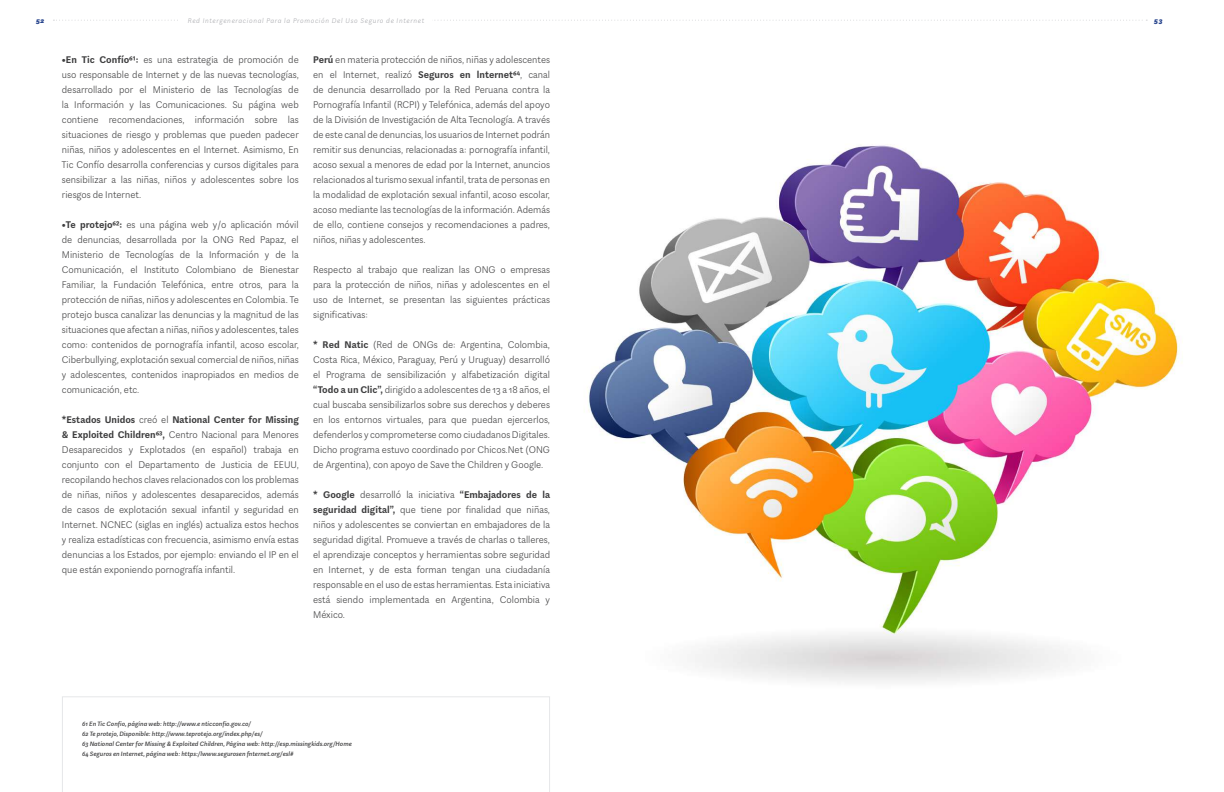
<style>
.page{position:relative;width:1224px;height:792px;background:#fff}
.page>*{position:absolute;margin:0;border:0;box-sizing:border-box;transform-origin:0 0}
.t1{font:200 10px/15px "Aspen";color:#3e3e3f;text-align:justify}
.t2{font:italic 200 7px "Aspen";letter-spacing:.1em;color:#a8a9ad}
.t3{font:italic 900 7px "Aspen";color:#23418b}
.t4{font:italic 500 6.5px/10px "Aspen";color:#3e3e3f}
.s1{font-weight:700}
</style>
<div class="page">
<svg style="left:53px;top:20px;width:1094px;height:1px"></svg>
<div style="left:180px;top:11px;width:252px;height:19px;background:#fff"></div>
<svg style="left:62px;top:696px;width:488px;height:96px"></svg>
<img style="left:587px;top:144px;width:595px;height:538px">
<p class="t3" style="left:36px;top:15px;width:9px">52</p>
<p class="t2" style="left:188px;top:16px;width:238px">Red Intergeneracional Para la Promoción Del Uso Seguro de Internet</p>
<p class="t3" style="left:1154px;top:15px;width:10px">53</p>
<p class="t1" style="left:62px;top:51px;width:238px"><span class="s1">•En Tic Confío61:</span> es una estrategia de promoción de uso responsable de Internet y de las nuevas tecnologías, desarrollado por el Ministerio de las Tecnologías de la Información y las Comunicaciones. Su página web contiene recomendaciones, información sobre las situaciones de riesgo y problemas que pueden padecer niñas, niños y adolescentes en el Internet. Asimismo, En Tic Confío desarrolla conferencias y cursos digitales para sensibilizar a las niñas, niños y adolescentes sobre los riesgos de Internet.</p>
<p class="t1" style="left:62px;top:216px;width:238px"><span class="s1">•Te protejo62:</span> es una página web y/o aplicación móvil de denuncias, desarrollada por la ONG Red Papaz, el Ministerio de Tecnologías de la Información y de la Comunicación, el Instituto Colombiano de Bienestar Familiar, la Fundación Telefónica, entre otros, para la protección de niñas, niños y adolescentes en Colombia. Te protejo busca canalizar las denuncias y la magnitud de las situaciones que afectan a niñas, niños y adolescentes, tales como: contenidos de pornografía infantil, acoso escolar, Ciberbullying, explotación sexual comercial de niños, niñas y adolescentes, contenidos inapropiados en medios de comunicación, etc.</p>
<p class="t1" style="left:62px;top:411px;width:238px"><span class="s1">*Estados Unidos</span> creó el <span class="s1">National Center for Missing &amp; Exploited Children63,</span> Centro Nacional para Menores Desaparecidos y Explotados (en español) trabaja en conjunto con el Departamento de Justicia de EEUU, recopilando hechos claves relacionados con los problemas de niñas, niños y adolescentes desaparecidos, además de casos de explotación sexual infantil y seguridad en Internet. NCNEC (siglas en inglés) actualiza estos hechos y realiza estadísticas con frecuencia, asimismo envía estas denuncias a los Estados, por ejemplo: enviando el IP en el que están exponiendo pornografía infantil.</p>
<p class="t1" style="left:313px;top:51px;width:238px"><span class="s1">Perú</span> en materia protección de niños, niñas y adolescentes en el Internet, realizó <span class="s1">Seguros en lnternet64</span>, canal de denuncia desarrollado por la Red Peruana contra la Pornografía Infantil (RCPI) y Telefónica, además del apoyo de la División de Investigación de Alta Tecnología. A través de este canal de denuncias, los usuarios de Internet podrán remitir sus denuncias, relacionadas a: pornografía infantil, acoso sexual a menores de edad por la Internet, anuncios relacionados al turismo sexual infantil, trata de personas en la modalidad de explotación sexual infantil, acoso escolar, acoso mediante las tecnologías de la información. Además de ello, contiene consejos y recomendaciones a padres, niños, niñas y adolescentes.</p>
<p class="t1" style="left:313px;top:261px;width:238px">Respecto al trabajo que realizan las ONG o empresas para la protección de niños, niñas y adolescentes en el uso de Internet, se presentan las siguientes prácticas significativas:</p>
<p class="t1" style="left:313px;top:336px;width:238px"><span class="s1">* Red Natic</span> (Red de ONGs de: Argentina, Colombia, Costa Rica, México, Paraguay, Perú y Uruguay) desarrolló el Programa de sensibilización y alfabetización digital <span class="s1">“Todo a un Clic”,</span> dirigido a adolescentes de 13 a 18 años, el cual buscaba sensibilizarlos sobre sus derechos y deberes en los entornos virtuales, para que puedan ejercerlos, defenderlos y comprometerse como ciudadanos Digitales.<br>Dicho programa estuvo coordinado por Chicos.Net (ONG de Argentina), con apoyo de Save the Children y Google.</p>
<p class="t1" style="left:313px;top:486px;width:238px"><span class="s1">* Google</span> desarrolló la iniciativa <span class="s1">“Embajadores de la seguridad digital”,</span> que tiene por finalidad que niñas, niños y adolescentes se conviertan en embajadores de la seguridad digital. Promueve a través de charlas o talleres, el aprendizaje conceptos y herramientas sobre seguridad en Internet, y de esta forman tengan una ciudadanía responsable en el uso de estas herramientas. Esta iniciativa está siendo implementada en Argentina, Colombia y México.</p>
<p class="t4" style="left:82px;top:719px;width:271px">61 En Tic Confio, página web: http://www.e nticconfio.gov.co/<br>62 Te protejo, Disponible: http://www.teprotejo.org/index.php/es/<br>63 National Center for Missing &amp; Exploited Children, Página web: http://esp.missingkids.org/Home 64 Seguros en Internet, página web: https:/lwww.segurosen fnternet.org/esl#</p>
</div>
